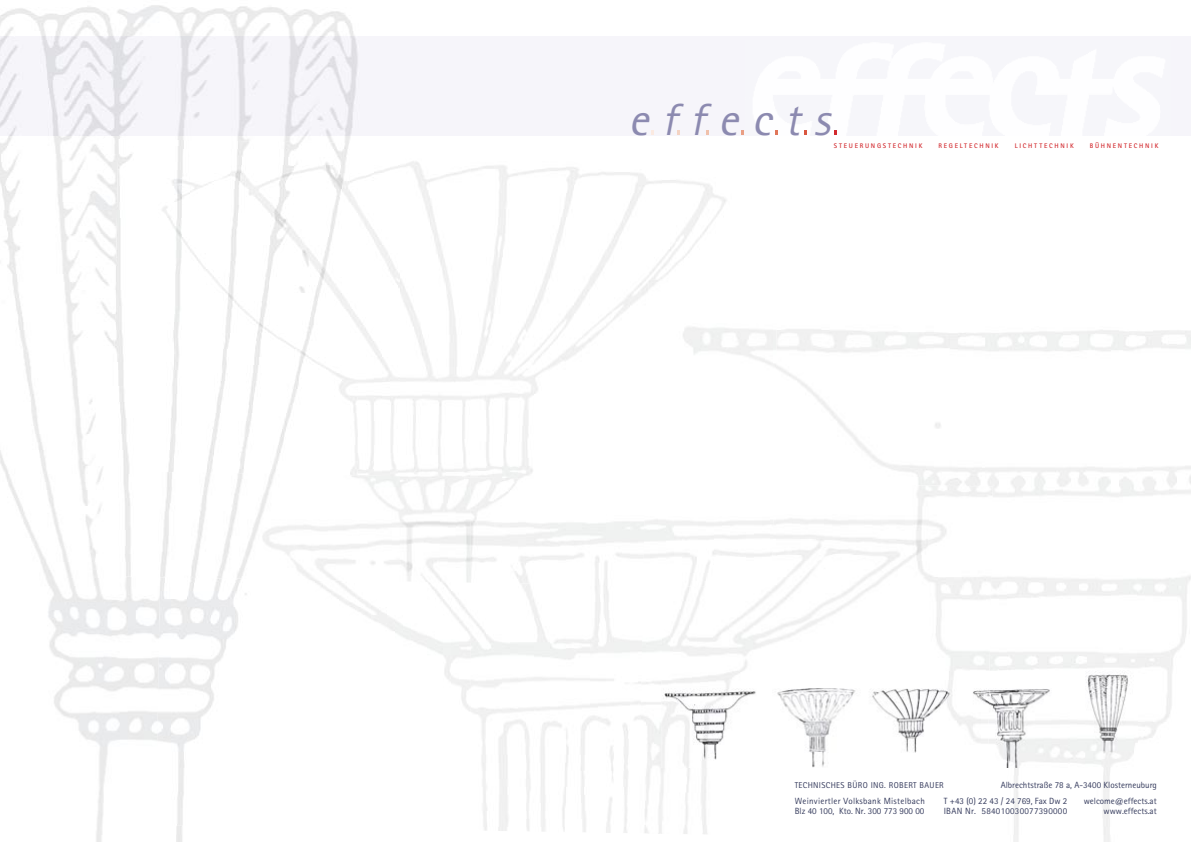
<style>
.page{position:relative;width:1191px;height:842px;background:#fff}
.page>*{position:absolute;margin:0;border:0;box-sizing:border-box;transform-origin:0 0}
.t1{font:italic 45.4px "Rotis Sans Serif";color:#8c8ab0}
.t2{font:9px/15.3px "Rotis Sans Serif";color:#343a5c}
.t3{font:9px/10.8px "Rotis Sans Serif";letter-spacing:.03em;color:#343a5c}
.t4{font:8.5px "Rotis Sans Serif";letter-spacing:.04em;color:#343a5c}
.t5{font:700 6.7px "Rotis Sans Serif";letter-spacing:.26em;color:#d2292e}
</style>
<div class="page">
<img style="left:674px;top:688px;width:396px;height:80px">
<img style="left:1070px;top:671px;width:67px;height:95px">
<img style="left:643px;top:732px;width:349px;height:103px">
<img style="left:639px;top:631px;width:35px;height:102px">
<img style="left:673px;top:555px;width:319px;height:142px">
<img style="left:774px;top:483px;width:218px;height:72px">
<div style="left:471px;top:36px;width:720px;height:99px;background:#f6f5fa"></div>
<svg style="left:804px;top:130px;width:3px;height:5px"></svg>
<svg style="left:775px;top:130px;width:3px;height:5px"></svg>
<svg style="left:741px;top:130px;width:3px;height:5px"></svg>
<svg style="left:677px;top:130px;width:3px;height:5px"></svg>
<img style="left:41px;top:562px;width:115px;height:280px">
<img style="left:176px;top:830px;width:6px;height:12px">
<img style="left:0;top:135px;width:128px;height:427px">
<img style="left:177px;top:135px;width:174px;height:4px">
<img style="left:0;top:5px;width:354px;height:31px">
<img style="left:156px;top:583px;width:315px;height:247px">
<img style="left:0;top:36px;width:360px;height:99px">
<img style="left:643px;top:519px;width:131px;height:69px">
<img style="left:111px;top:139px;width:71px;height:438px">
<img style="left:182px;top:139px;width:218px;height:333px">
<img style="left:160px;top:472px;width:311px;height:111px">
<h1 class="t1" style="left:628px;top:93px;width:213px">effects</h1>
<p class="t5" style="left:834px;top:142px;width:90px">STEUERUNGSTECHNIK</p>
<p class="t5" style="left:938px;top:142px;width:62px">REGELTECHNIK</p>
<p class="t5" style="left:1014px;top:142px;width:61px">LICHTTECHNIK</p>
<p class="t5" style="left:1089px;top:142px;width:70px">BÜHNENTECHNIK</p>
<p class="t4" style="left:794px;top:780px;width:151px">TECHNISCHES BÜRO ING. ROBERT BAUER</p>
<p class="t2" style="left:944px;top:777px;width:214px;text-indent:57px">Albrechtstraße 78 a, A-3400 Klosterneuburg<br>T +43 (0) 22 43 / 24 769, Fax Dw 2</p>
<p class="t2" style="left:1083px;top:793px;width:74px">welcome@effects.at</p>
<p class="t3" style="left:794px;top:795px;width:132px">Weinviertler Volksbank Mistelbach<br>Blz 40 100, Kto. Nr. 300 773 900 00</p>
<p class="t3" style="left:943px;top:806px;width:125px">IBAN Nr. 584010030077390000</p>
<p class="t2" style="left:1103px;top:804px;width:55px">www.effects.at</p>
</div>
